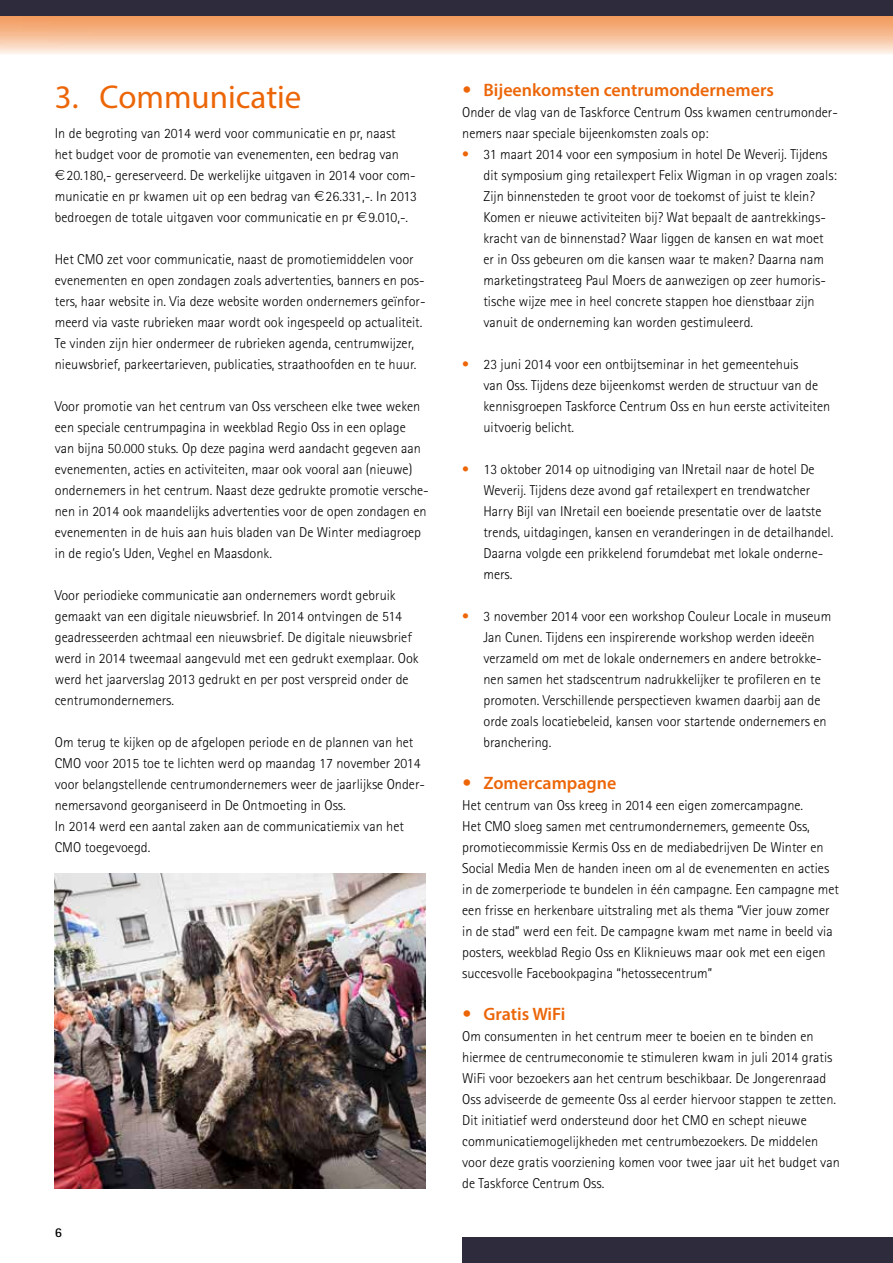
<style>
.page{position:relative;width:893px;height:1263px;background:#fff}
.page>*{position:absolute;margin:0;border:0;box-sizing:border-box;transform-origin:0 0}
.t1{font:33px "Myriad Pro";color:#ec6608}
.t2{font:600 18px "Myriad Pro";color:#ec6608}
.t3{font:300 14.25px/21px "Rotis Sans Serif";color:#000}
.t4{font:700 13.5px "Rotis Sans Serif";color:#000}
.s1{font-family:"Euro Collection";font-weight:400}
.s2{font-family:"Rotis Sans Serif";font-weight:700}
.s3{color:#ec6608}
</style>
<div class="page">
<svg style="left:0;top:15px;width:893px;height:39px;background:#f1bc97"></svg>
<div style="left:0;top:0;width:893px;height:15px;background:#2e2b3c"></div>
<div style="left:462px;top:1237px;width:431px;height:26px;background:#2e2b3c"></div>
<img style="left:54px;top:874px;width:372px;height:314px">
<h1 class="t1" style="left:55px;top:77px;width:248px">3. Communicatie</h1>
<p class="t3" style="left:55px;top:123px;width:364px">In de begroting van 2014 werd voor communicatie en pr, naast<br>het budget voor de promotie van evenementen, een bedrag van <span class="s1">E</span>20.180,- gereserveerd. De werkelijke uitgaven in 2014 voor com&shy;municatie en pr kwamen uit op een bedrag van <span class="s1">E</span>26.331,-. In 2013 bedroegen de totale uitgaven voor communicatie en pr <span class="s1">E</span>9.010,-.</p>
<p class="t3" style="left:55px;top:249px;width:372px">Het CMO zet voor communicatie, naast de promotiemiddelen voor evenementen en open zondagen zoals advertenties, banners en pos&shy;ters, haar website in. Via deze website worden ondernemers geïnfor&shy;meerd via vaste rubrieken maar wordt ook ingespeeld op actualiteit.<br>Te vinden zijn hier ondermeer de rubrieken agenda, centrumwijzer, nieuwsbrief, parkeertarieven, publicaties, straathoofden en te huur.</p>
<p class="t3" style="left:55px;top:396px;width:375px">Voor promotie van het centrum van Oss verscheen elke twee weken een speciale centrumpagina in weekblad Regio Oss in een oplage van bijna 50.000 stuks. Op deze pagina werd aandacht gegeven aan evenementen, acties en activiteiten, maar ook vooral aan (nieuwe) ondernemers in het centrum. Naast deze gedrukte promotie versche&shy;nen in 2014 ook maandelijks advertenties voor de open zondagen en evenementen in de huis aan huis bladen van De Winter mediagroep in de regio’s Uden, Veghel en Maasdonk.</p>
<p class="t3" style="left:55px;top:585px;width:365px">Voor periodieke communicatie aan ondernemers wordt gebruik gemaakt van een digitale nieuwsbrief. In 2014 ontvingen de 514 geadresseerden achtmaal een nieuwsbrief. De digitale nieuwsbrief werd in 2014 tweemaal aangevuld met een gedrukt exemplaar. Ook werd het jaarverslag 2013 gedrukt en per post verspreid onder de centrumondernemers.</p>
<p class="t3" style="left:55px;top:732px;width:372px">Om terug te kijken op de afgelopen periode en de plannen van het CMO voor 2015 toe te lichten werd op maandag 17 november 2014 voor belangstellende centrumondernemers weer de jaarlijkse Onder&shy;nemersavond georganiseerd in De Ontmoeting in Oss.<br>In 2014 werd een aantal zaken aan de communicatiemix van het CMO toegevoegd.</p>
<p class="t4" style="left:55px;top:1223px;width:9px">6</p>
<p class="t2" style="left:462px;top:79px;width:313px"><span class="s2">•</span> Bijeenkomsten centrumondernemers</p>
<p class="t3" style="left:462px;top:102px;width:377px">Onder de vlag van de Taskforce Centrum Oss kwamen centrumonder&shy;nemers naar speciale bijeenkomsten zoals op:</p>
<p class="t3" style="left:483px;top:144px;width:355px;text-indent:-21px"><span class="s3">•</span> 31 maart 2014 voor een symposium in hotel De Weverij. Tijdens dit symposium ging retailexpert Felix Wigman in op vragen zoals:<br>Zijn binnensteden te groot voor de toekomst of juist te klein?<br>Komen er nieuwe activiteiten bij? Wat bepaalt de aantrekkings&shy;kracht van de binnenstad? Waar liggen de kansen en wat moet er in Oss gebeuren om die kansen waar te maken? Daarna nam marketingstrateeg Paul Moers de aanwezigen op zeer humoris&shy;tische wijze mee in heel concrete stappen hoe dienstbaar zijn vanuit de onderneming kan worden gestimuleerd.</p>
<p class="t3" style="left:483px;top:354px;width:348px;text-indent:-21px"><span class="s3">•</span> 23 juni 2014 voor een ontbijtseminar in het gemeentehuis<br>van Oss. Tijdens deze bijeenkomst werden de structuur van de kennisgroepen Taskforce Centrum Oss en hun eerste activiteiten uitvoerig belicht.</p>
<p class="t3" style="left:483px;top:459px;width:351px;text-indent:-21px"><span class="s3">•</span> 13 oktober 2014 op uitnodiging van INretail naar de hotel De Weverij. Tijdens deze avond gaf retailexpert en trendwatcher Harry Bijl van INretail een boeiende presentatie over de laatste trends, uitdagingen, kansen en veranderingen in de detailhandel.<br>Daarna volgde een prikkelend forumdebat met lokale onderne&shy;mers.</p>
<p class="t3" style="left:483px;top:606px;width:349px;text-indent:-21px"><span class="s3">•</span> 3 november 2014 voor een workshop Couleur Locale in museum Jan Cunen. Tijdens een inspirerende workshop werden ideeën verzameld om met de lokale ondernemers en andere betrokke&shy;nen samen het stadscentrum nadrukkelijker te profileren en te promoten. Verschillende perspectieven kwamen daarbij aan de orde zoals locatiebeleid, kansen voor startende ondernemers en branchering.</p>
<p class="t2" style="left:462px;top:772px;width:156px"><span class="s2">•</span> Zomercampagne</p>
<p class="t3" style="left:462px;top:795px;width:378px">Het centrum van Oss kreeg in 2014 een eigen zomercampagne.<br>Het CMO sloeg samen met centrumondernemers, gemeente Oss, promotiecommissie Kermis Oss en de mediabedrijven De Winter en Social Media Men de handen ineen om al de evenementen en acties in de zomerperiode te bundelen in één campagne. Een campagne met een frisse en herkenbare uitstraling met als thema “Vier jouw zomer in de stad” werd een feit. De campagne kwam met name in beeld via posters, weekblad Regio Oss en Kliknieuws maar ook met een eigen succesvolle Facebookpagina “hetossecentrum”</p>
<p class="t2" style="left:462px;top:1003px;width:105px"><span class="s2">•</span> Gratis WiFi</p>
<p class="t3" style="left:462px;top:1026px;width:379px">Om consumenten in het centrum meer te boeien en te binden en hiermee de centrumeconomie te stimuleren kwam in juli 2014 gratis WiFi voor bezoekers aan het centrum beschikbaar. De Jongerenraad Oss adviseerde de gemeente Oss al eerder hiervoor stappen te zetten.<br>Dit initiatief werd ondersteund door het CMO en schept nieuwe communicatiemogelijkheden met centrumbezoekers. De middelen voor deze gratis voorziening komen voor twee jaar uit het budget van de Taskforce Centrum Oss.</p>
</div>
